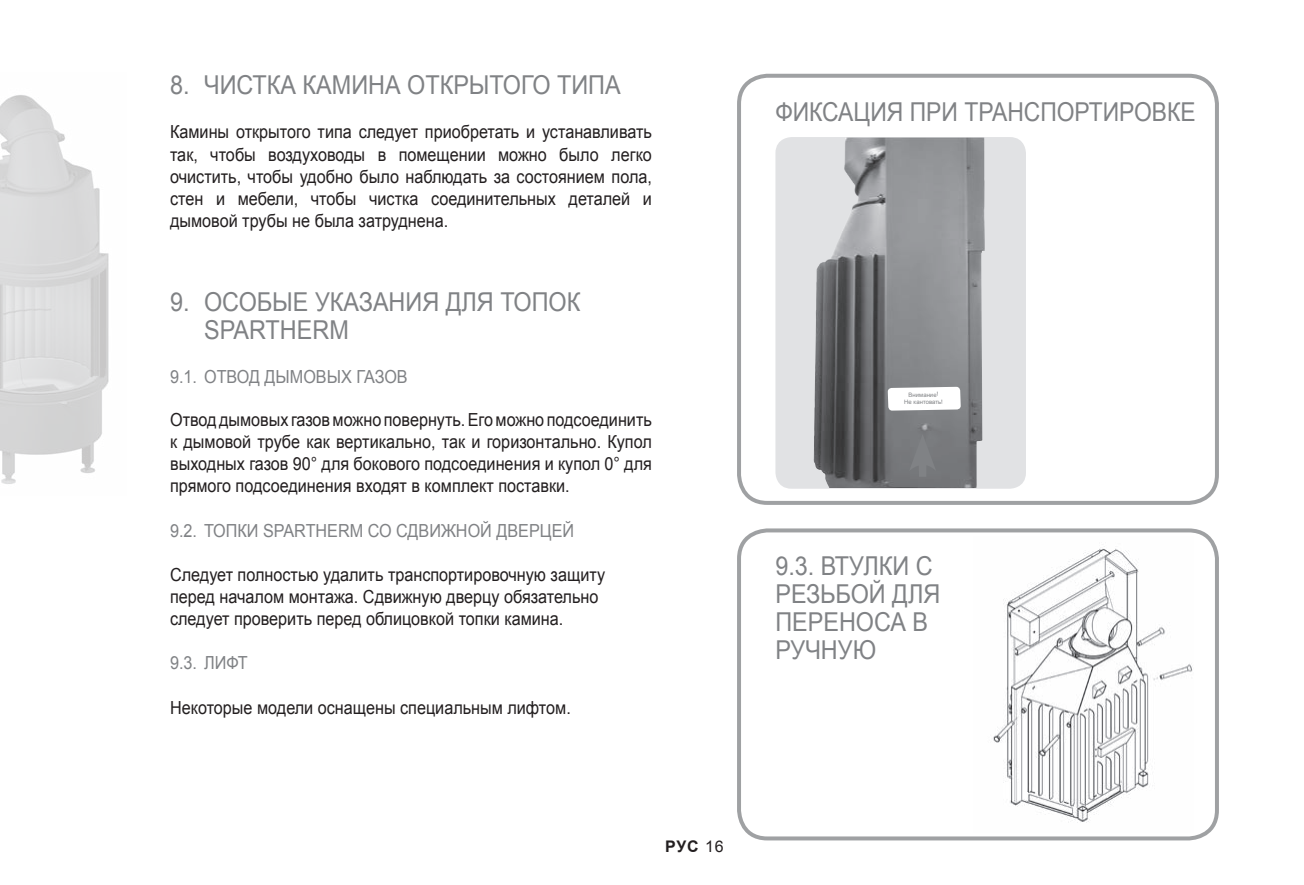
<style>
.page{position:relative;width:1304px;height:885px;background:#fff}
.page>*{position:absolute;margin:0;border:0;box-sizing:border-box;transform-origin:0 0}
.t1{font:26px/28px "Arial";color:#808285;scale:.9 1}
.t2{font:26px "Arial";color:#808285;scale:.88 1}
.t3{font:18px/22.2px "Arial";color:#231f20;text-align:justify;scale:.9 1}
.t4{font:18px "Arial";color:#808285;scale:.9 1}
.t5{font:700 16px "Arial";color:#231f20}
.t6{font:6px/7.2px "Arial";color:#808285;text-align:center}
.s1{font-weight:400}
</style>
<div class="page">
<img style="left:0;top:95px;width:109px;height:389px">
<div style="left:737px;top:528px;width:482px;height:312px;border:4px solid #808285;border-radius:28px"></div>
<img style="left:993px;top:546px;width:200px;height:277px">
<div style="left:737px;top:74px;width:482px;height:431px;border:4px solid #808285;border-radius:28px"></div>
<svg style="left:775px;top:137px;width:251px;height:351px;background:#a3a4a7"></svg>
<img style="left:831px;top:137px;width:27px;height:119px">
<svg style="left:888px;top:386px;width:73px;height:24px"></svg>
<div style="left:919px;top:457px;width:7px;height:19px;background:#808285"></div>
<svg style="left:909px;top:434px;width:27px;height:37px"></svg>
<h1 class="t1" style="left:170px;top:71px;width:502px">8. ЧИСТКА КАМИНА ОТКРЫТОГО ТИПА</h1>
<p class="t3" style="left:170px;top:121px;width:537px">Камины открытого типа следует приобретать и устанавливать так, чтобы воздуховоды в помещении можно было легко очистить, чтобы удобно было наблюдать за состоянием пола, стен и мебели, чтобы чистка соединительных деталей и дымовой трубы не была затруднена.</p>
<h1 class="t1" style="left:204px;top:288px;width:420px;text-indent:-34px">9. ОСОБЫЕ УКАЗАНИЯ ДЛЯ ТОПОК<br>SPARTHERM</h1>
<p class="t4" style="left:170px;top:365px;width:266px">9.1. ОТВОД ДЫМОВЫХ ГАЗОВ</p>
<p class="t3" style="left:170px;top:409px;width:537px">Отвод дымовых газов можно повернуть. Его можно подсоединить к дымовой трубе как вертикально, так и горизонтально. Купол выходных газов 90° для бокового подсоединения и купол 0° для прямого подсоединения входят в комплект поставки.</p>
<p class="t4" style="left:170px;top:518px;width:451px">9.2. ТОПКИ SPARTHERM СО СДВИЖНОЙ ДВЕРЦЕЙ</p>
<p class="t3" style="left:170px;top:563px;width:485px;text-align:left">Следует полностью удалить транспортировочную защиту перед началом монтажа. Сдвижную дверцу обязательно следует проверить перед облицовкой топки камина.</p>
<p class="t4" style="left:170px;top:651px;width:88px">9.3. ЛИФТ</p>
<p class="t3" style="left:170px;top:696px;width:447px">Некоторые модели оснащены специальным лифтом.</p>
<p class="t5" style="left:665px;top:836px;width:60px">РУС <span class="s1">16</span></p>
<h1 class="t2" style="left:775px;top:95px;width:19px">фиксация</h1>
<h1 class="t2" style="left:910px;top:95px;width:18px">при</h1>
<h1 class="t2" style="left:964px;top:95px;width:19px">транспортировке</h1>
<p class="t6" style="left:904px;top:391px;width:40px;rotate:-1deg">Внимание!<br>Не кантовать!</p>
<h1 class="t1" style="left:775px;top:551px;width:84px">9.3. Втулки</h1>
<h1 class="t1" style="left:916px;top:551px;width:14px">с</h1>
<h1 class="t1" style="left:775px;top:579px;width:18px">резьбой</h1>
<h1 class="t1" style="left:892px;top:579px;width:19px">для</h1>
<h1 class="t1" style="left:775px;top:607px;width:19px">переноса</h1>
<h1 class="t1" style="left:913px;top:607px;width:15px">в</h1>
<h1 class="t1" style="left:775px;top:635px;width:20px">ручную</h1>
</div>
